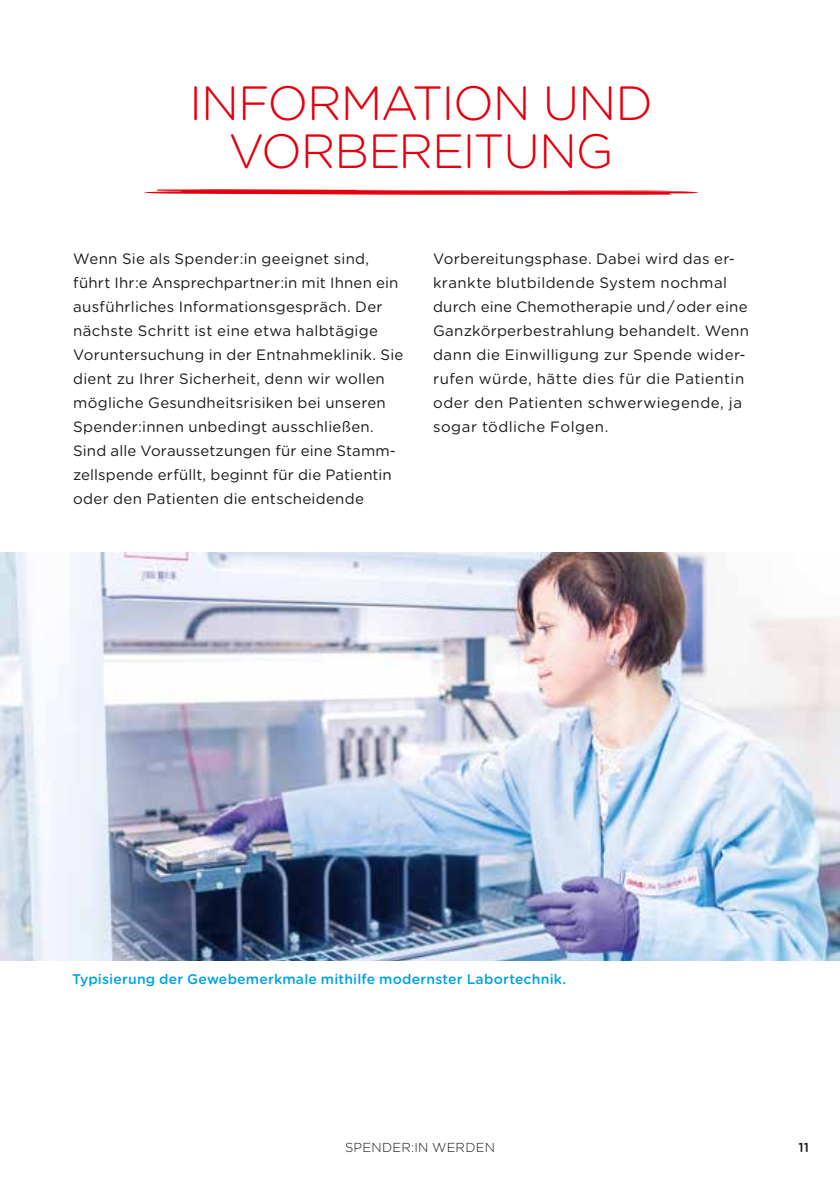
<style>
.page{position:relative;width:840px;height:1191px;background:#fff}
.page>*{position:absolute;margin:0;border:0;box-sizing:border-box;transform-origin:0 0}
.t1{font:300 48px/48px "Gotham Rounded";letter-spacing:-.025em;color:#e3000f;text-align:center}
.t2{font:15px/24px "Gotham Rounded";letter-spacing:.02em;color:#1a1a18}
.t3{font:500 14px "Gotham Rounded";letter-spacing:.015em;color:#00a3e2}
.t4{font:300 13px "Gotham Rounded";letter-spacing:.02em;color:#1a1a18}
.t5{font:500 13px "Gotham Rounded";color:#1a1a18}
</style>
<div class="page">
<img style="left:0;top:552px;width:839px;height:408px">
<svg style="left:144px;top:189px;width:554px;height:6px"></svg>
<h1 class="t1" style="left:189px;top:77px;width:465px">INFORMATION UND<br>VORBEREITUNG</h1>
<p class="t2" style="left:73px;top:246px;width:331px">Wenn Sie als Spender:in geeignet sind, führt Ihr:e Ansprechpartner:in mit Ihnen ein ausführliches Informationsgespräch. Der nächste Schritt ist eine etwa halbtägige Voruntersuchung in der Entnahmeklinik. Sie dient zu Ihrer Sicherheit, denn wir wollen mögliche Gesundheitsrisiken bei unseren Spender:innen unbedingt ausschließen.<br>Sind alle Voraussetzungen für eine Stamm&shy;zellspende erfüllt, beginnt für die Patientin oder den Patienten die entscheidende</p>
<p class="t2" style="left:433px;top:246px;width:317px">Vorbereitungsphase. Dabei wird das er&shy;krankte blutbildende System nochmal durch eine Chemotherapie und / oder eine Ganzkörperbestrahlung behandelt. Wenn dann die Einwilligung zur Spende wider&shy;rufen würde, hätte dies für die Patientin oder den Patienten schwerwiegende, ja sogar tödliche Folgen.</p>
<p class="t3" style="left:72px;top:969px;width:495px">Typisierung der Gewebemerkmale mithilfe modernster Labortechnik.</p>
<p class="t4" style="left:345px;top:1139px;width:151px">SPENDER:IN WERDEN</p>
<p class="t5" style="left:798px;top:1138px;width:12px">11</p>
</div>
